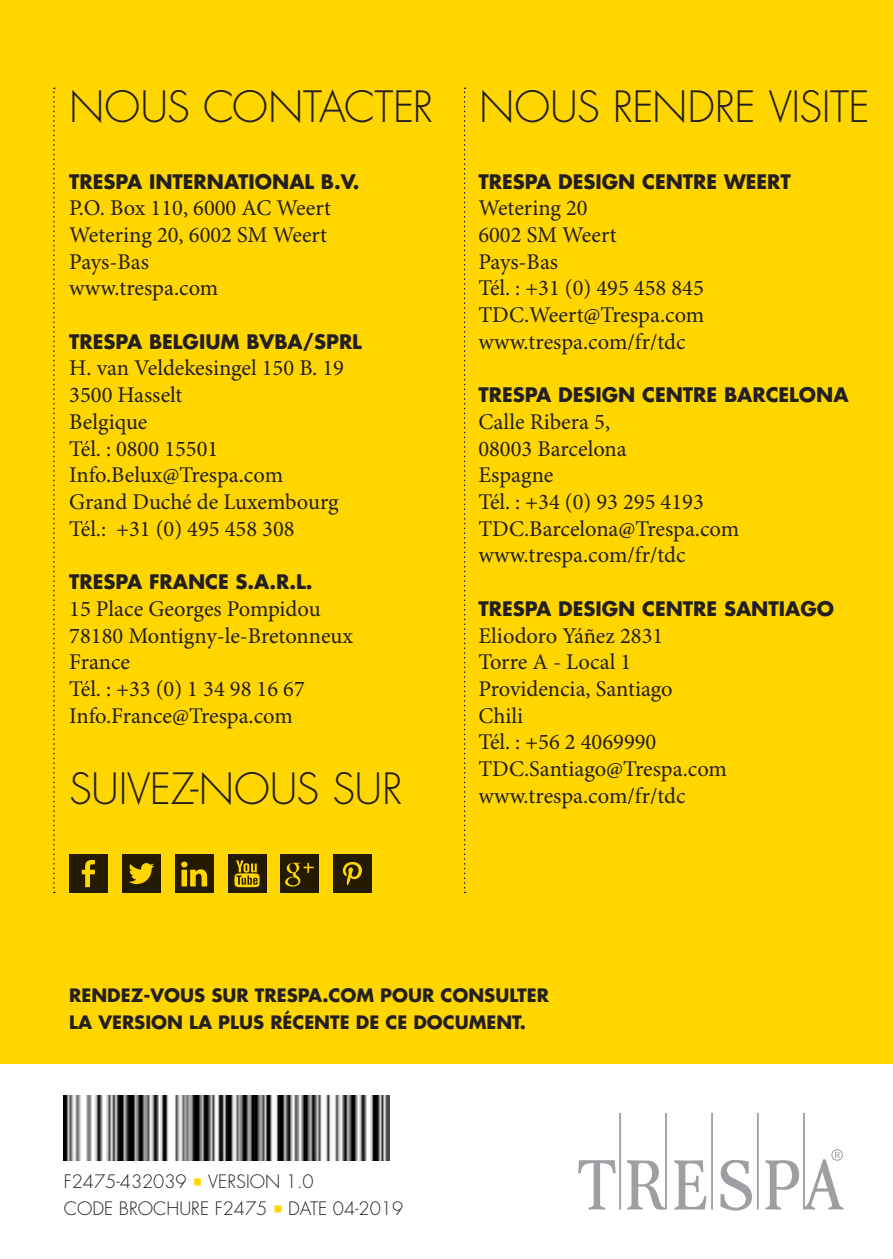
<style>
.page{position:relative;width:893px;height:1259px;background:#fff}
.page>*{position:absolute;margin:0;border:0;box-sizing:border-box;transform-origin:0 0}
.t1{font:300 42px "Futura Std";letter-spacing:-.015em;color:#231f20}
.t2{font:22.5px/26.7px "Minion Pro";color:#231f20}
.t3{font:700 19.5px "Futura Std";color:#231f20}
.t4{font:700 18px/27px "Futura Std";color:#231f20}
.t5{font:300 18px/27px "Futura Std";color:#231f20}
.s1{font-family:"Minion Pro";font-weight:400;font-size:24px;color:#ffd600}
</style>
<div class="page">
<div style="left:0;top:0;width:893px;height:1063px;background:#ffd600"></div>
<svg style="left:578px;top:1113px;width:265px;height:97px"></svg>
<img style="left:64px;top:1095px;width:326px;height:65px">
<svg style="left:53px;top:88px;width:2px;height:805px"></svg>
<svg style="left:464px;top:88px;width:2px;height:805px"></svg>
<div style="left:69px;top:854px;width:39px;height:39px;background:#231a00"></div>
<svg style="left:82px;top:860px;width:13px;height:27px"></svg>
<div style="left:280px;top:854px;width:39px;height:39px;background:#231a00"></div>
<div style="left:228px;top:854px;width:38px;height:39px;background:#231a00"></div>
<svg style="left:234px;top:860px;width:26px;height:27px"></svg>
<div style="left:122px;top:854px;width:38px;height:39px;background:#231a00"></div>
<div style="left:175px;top:854px;width:38px;height:39px;background:#231a00"></div>
<svg style="left:181px;top:861px;width:26px;height:25px"></svg>
<svg style="left:285px;top:863px;width:29px;height:23px"></svg>
<div style="left:333px;top:854px;width:39px;height:39px;background:#231a00"></div>
<svg style="left:343px;top:862px;width:19px;height:23px"></svg>
<svg style="left:128px;top:863px;width:26px;height:21px"></svg>
<h1 class="t1" style="left:69px;top:81px;width:365px">NOUS CONTACTER</h1>
<p class="t3" style="left:69px;top:168px;width:292px">TRESPA INTERNATIONAL B.V.</p>
<p class="t2" style="left:69px;top:196px;width:263px">P.O. Box 110, 6000 AC Weert<br>Wetering 20, 6002 SM Weert<br>Pays-Bas<br>www.trespa.com</p>
<p class="t3" style="left:69px;top:328px;width:294px">TRESPA BELGIUM BVBA/SPRL</p>
<p class="t2" style="left:69px;top:356px;width:276px">H. van Veldekesingel 150 B. 19<br>3500 Hasselt<br>Belgique<br>Tél. : 0800 15501<br>Info.Belux@Trespa.com<br>Grand Duché de Luxembourg<br>Tél.: +31 (0) 495 458 308</p>
<p class="t3" style="left:69px;top:569px;width:245px">TRESPA FRANCE S.A.R.L.</p>
<p class="t2" style="left:69px;top:596px;width:285px">15 Place Georges Pompidou<br>78180 Montigny-le-Bretonneux<br>France<br>Tél. : +33 (0) 1 34 98 16 67<br>Info.France@Trespa.com</p>
<h1 class="t1" style="left:69px;top:763px;width:335px">SUIVEZ-NOUS SUR</h1>
<h1 class="t1" style="left:479px;top:81px;width:392px">NOUS RENDRE VISITE</h1>
<p class="t3" style="left:478px;top:168px;width:314px">TRESPA DESIGN CENTRE WEERT</p>
<p class="t2" style="left:478px;top:196px;width:227px">Wetering 20<br>6002 SM Weert<br>Pays-Bas<br>Tél. : +31 (0) 495 458 845<br>TDC.Weert@Trespa.com www.trespa.com/fr/tdc</p>
<p class="t3" style="left:478px;top:382px;width:372px">TRESPA DESIGN CENTRE BARCELONA</p>
<p class="t2" style="left:478px;top:409px;width:262px">Calle Ribera 5,<br>08003 Barcelona<br>Espagne<br>Tél. : +34 (0) 93 295 4193<br>TDC.Barcelona@Trespa.com www.trespa.com/fr/tdc</p>
<p class="t3" style="left:478px;top:595px;width:357px">TRESPA DESIGN CENTRE SANTIAGO</p>
<p class="t2" style="left:478px;top:623px;width:250px">Eliodoro Yáñez 2831<br>Torre A - Local 1<br>Providencia, Santiago<br>Chili<br>Tél. : +56 2 4069990<br>TDC.Santiago@Trespa.com www.trespa.com/fr/tdc</p>
<p class="t4" style="left:69px;top:981px;width:481px">RENDEZ-VOUS SUR TRESPA.COM POUR CONSULTER<br>LA VERSION LA PLUS RÉCENTE DE CE DOCUMENT.</p>
<p class="t5" style="left:64px;top:1168px;width:341px">F2475-432039 <span class="s1">■</span> VERSION 1.0<br>CODE BROCHURE F2475 <span class="s1">■</span> DATE 04-2019</p>
</div>
